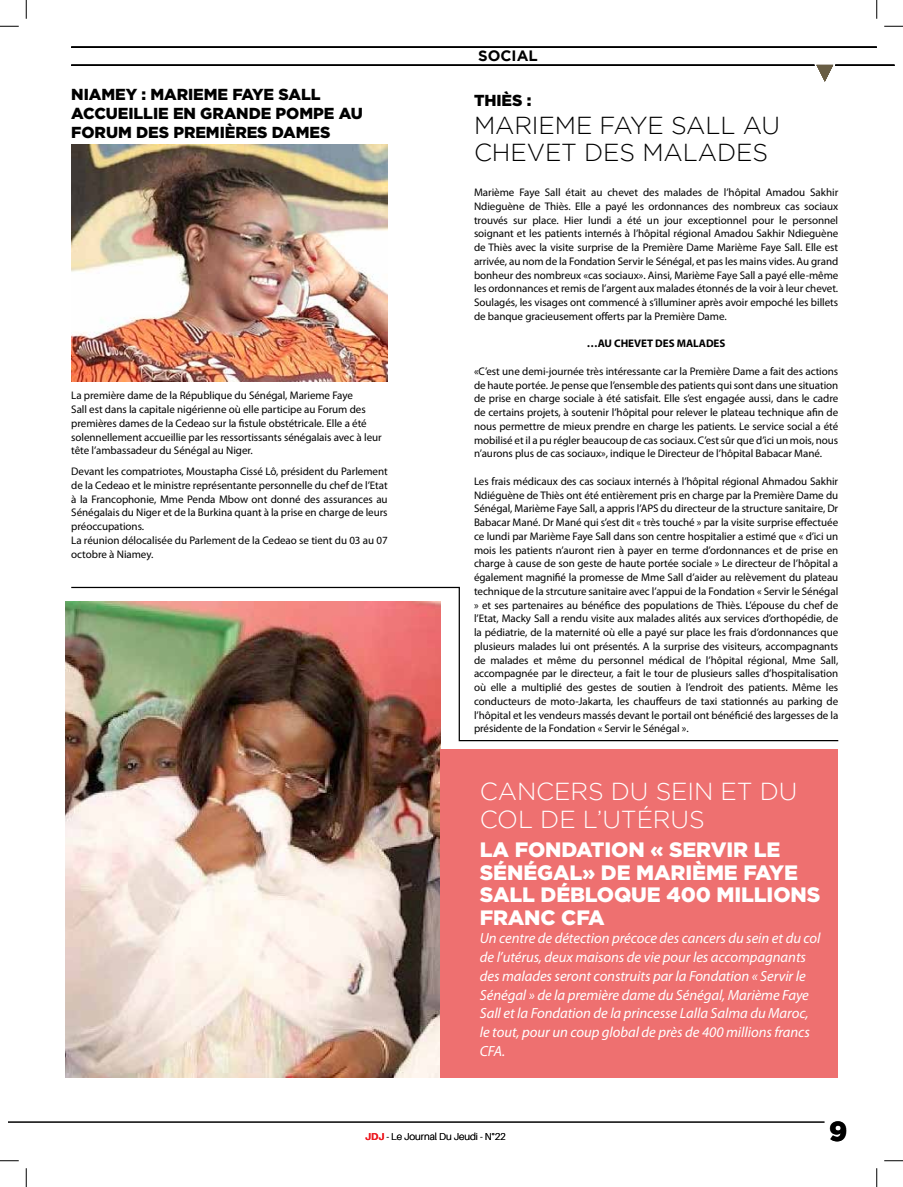
<style>
.page{position:relative;width:903px;height:1187px;background:#fff}
.page>*{position:absolute;margin:0;border:0;box-sizing:border-box;transform-origin:0 0}
.t1{font:900 27.5px "Gotham";color:#000}
.t2{font:300 24.5px "Gotham";letter-spacing:-.005em;color:#000}
.t3{font:300 24.5px/27.5px "Gotham";letter-spacing:-.005em;color:#fff}
.t4{font:900 20.88px/22.5px "Gotham";letter-spacing:-.005em;color:#fff}
.t5{font:900 15.88px/18.8px "Gotham";letter-spacing:-.005em;color:#000}
.t6{font:700 15px "Gotham";color:#000}
.t7{font:italic 14.75px/18.8px "Myriad Pro";letter-spacing:-.005em;color:#fff}
.t8{font:11px/13.8px "Myriad Pro";letter-spacing:-.005em;color:#000;text-align:justify}
.t9{font:700 11px "Myriad Pro";letter-spacing:-.005em;color:#000}
.t10{font:300 10px "Aileron";color:#000}
.s1{font-weight:700;color:#ed1d24}
</style>
<div class="page">
<img style="left:66px;top:601px;width:375px;height:476px">
<div style="left:441px;top:749px;width:397px;height:328px;background:#ee7070"></div>
<hr style="left:9px;top:1121px;width:815px;height:1px;background:#000">
<hr style="left:835px;top:65px;width:59px;height:1px;background:#000">
<hr style="left:71px;top:65px;width:743px;height:1px;background:#000">
<hr style="left:71px;top:47px;width:806px;height:1px;background:#000">
<svg style="left:816px;top:65px;width:17px;height:17px"></svg>
<img style="left:71px;top:144px;width:317px;height:237px">
<img style="left:70px;top:586px;width:769px;height:155px">
<svg style="left:0;top:25px;width:19px;height:2px"></svg>
<svg style="left:884px;top:25px;width:19px;height:2px"></svg>
<svg style="left:0;top:1160px;width:19px;height:1px"></svg>
<svg style="left:884px;top:1160px;width:19px;height:1px"></svg>
<svg style="left:25px;top:0;width:2px;height:19px"></svg>
<svg style="left:25px;top:1168px;width:2px;height:18px"></svg>
<svg style="left:876px;top:0;width:1px;height:19px"></svg>
<svg style="left:876px;top:1168px;width:1px;height:18px"></svg>
<h3 class="t5" style="left:71px;top:85px;width:91px">NIAMEY : MARI</h3>
<h3 class="t5" style="left:193px;top:85px;width:129px">EME FAYE SALL</h3>
<h3 class="t5" style="left:71px;top:104px;width:13px">ACC</h3>
<h3 class="t5" style="left:106px;top:104px;width:120px">UEILLIE EN GRAND</h3>
<h3 class="t5" style="left:71px;top:104px;width:293px;text-indent:190px">E POMPE AU<br>FORUM DES PREMIÈRES DAMES</h3>
<p class="t8" style="left:71px;top:388px;width:312px;text-align:left">La première dame de la République du Sénégal, Marieme Faye<br>Sall est dans la capitale nigérienne où elle participe au Forum des premières dames de la Cedeao sur la fistule obstétricale. Elle a été solennellement accueillie par les ressortissants sénégalais avec à leur tête l’ambassadeur du Sénégal au Niger.</p>
<p class="t8" style="left:71px;top:464px;width:318px;text-align:left">Devant les compatriotes, Moustapha Cissé Lô, président du Parlement de la Cedeao et le ministre représentante personnelle du chef de l’Etat à la Francophonie, Mme Penda Mbow ont donné des assurances au Sénégalais du Niger et de la Burkina quant à la prise en charge de leurs préoccupations.<br>La réunion délocalisée du Parlement de la Cedeao se tient du 03 au 07 octobre à Niamey.</p>
<h3 class="t6" style="left:478px;top:47px;width:50px">SOCIAL</h3>
<h3 class="t5" style="left:474px;top:91px;width:59px">THIÈS :</h3>
<h2 class="t2" style="left:474px;top:112px;width:37px">MARIE</h2>
<h2 class="t2" style="left:555px;top:112px;width:149px">ME FAYE SALL</h2>
<h2 class="t2" style="left:743px;top:112px;width:18px">AU</h2>
<h2 class="t2" style="left:474px;top:139px;width:208px">CHEVET DES MALA</h2>
<h2 class="t2" style="left:717px;top:139px;width:53px">DES</h2>
<p class="t8" style="left:474px;top:185px;width:366px">Marième Faye Sall était au chevet des malades de l’hôpital Amadou Sakhir Ndieguène de Thiès. Elle a payé les ordonnances des nombreux cas sociaux trouvés sur place. Hier lundi a été un jour exceptionnel pour le personnel soignant et les patients internés à l’hôpital régional Amadou Sakhir Ndieguène de Thiès avec la visite surprise de la Première Dame Marième Faye Sall. Elle est arrivée, au nom de la Fondation Servir le Sénégal, et pas les mains vides. Au grand bonheur des nombreux «cas sociaux». Ainsi, Marième Faye Sall a payé elle-même les ordonnances et remis de l’argent aux malades étonnés de la voir à leur chevet.<br>Soulagés, les visages ont commencé à s’illuminer après avoir empoché les billets de banque gracieusement offerts par la Première Dame.</p>
<p class="t9" style="left:587px;top:336px;width:140px">…AU CHEVET DES MALADES</p>
<p class="t8" style="left:474px;top:364px;width:366px">«C’est une demi-journée très intéressante car la Première Dame a fait des actions de haute portée. Je pense que l’ensemble des patients qui sont dans une situation de prise en charge sociale à été satisfait. Elle s’est engagée aussi, dans le cadre de certains projets, à soutenir l’hôpital pour relever le plateau technique afin de nous permettre de mieux prendre en charge les patients. Le service social a été mobilisé et il a pu régler beaucoup de cas sociaux. C’est sûr que d’ici un mois, nous n’aurons plus de cas sociaux», indique le Directeur de l’hôpital Babacar Mané.</p>
<p class="t8" style="left:474px;top:474px;width:366px">Les frais médicaux des cas sociaux internés à l’hôpital régional Ahmadou Sakhir Ndiéguène de Thiès ont été entièrement pris en charge par la Première Dame du Sénégal, Marième Faye Sall, a appris l’APS du directeur de la structure sanitaire, Dr Babacar Mané. Dr Mané qui s’est dit « très touché » par la visite surprise effectuée ce lundi par Marième Faye Sall dans son centre hospitalier a estimé que « d’ici un mois les patients n’auront rien à payer en terme d’ordonnances et de prise en charge à cause de son geste de haute portée sociale » Le directeur de l’hôpital a également magnifié la promesse de Mme Sall d’aider au relèvement du plateau technique de la strcuture sanitaire avec l’appui de la Fondation « Servir le Sénégal » et ses partenaires au bénéfice des populations de Thiès. L’épouse du chef de l’Etat, Macky Sall a rendu visite aux malades alités aux services d’orthopédie, de la pédiatrie, de la maternité où elle a payé sur place les frais d’ordonnances que plusieurs malades lui ont présentés. A la surprise des visiteurs, accompagnants de malades et même du personnel médical de l’hôpital régional, Mme Sall, accompagnée par le directeur, a fait le tour de plusieurs salles d’hospitalisation où elle a multiplié des gestes de soutien à l’endroit des patients. Même les conducteurs de moto-Jakarta, les chauffeurs de taxi stationnés au parking de l’hôpital et les vendeurs massés devant le portail ont bénéficié des largesses de la présidente de la Fondation « Servir le Sénégal ».</p>
<h2 class="t3" style="left:480px;top:777px;width:319px">CANCERS DU SEIN ET DU<br>COL DE L’UTÉRUS</h2>
<h3 class="t4" style="left:480px;top:837px;width:80px">LA FONDATI</h3>
<h3 class="t4" style="left:611px;top:837px;width:171px">ON « SERVIR LE</h3>
<h3 class="t4" style="left:480px;top:860px;width:29px">SÉNÉ</h3>
<h3 class="t4" style="left:537px;top:860px;width:114px">GAL» DE MARI</h3>
<h3 class="t4" style="left:480px;top:860px;width:326px;text-indent:212px">ÈME FAYE<br>SALL DÉBLOQUE 400 MILLIONS<br>FRANC</h3>
<h3 class="t4" style="left:561px;top:905px;width:45px">CFA</h3>
<p class="t7" style="left:480px;top:928px;width:342px">Un centre de détection précoce des cancers du sein et du col de l’utérus, deux maisons de vie pour les accompagnants des malades seront construits par la Fondation « Servir le Sénégal » de la première dame du Sénégal, Marième Faye Sall et la Fondation de la princesse Lalla Salma du Maroc, le tout, pour un coup global de près de 400 millions francs CFA.</p>
<p class="t10" style="left:365px;top:1130px;width:142px"><span class="s1">JDJ</span> - Le Journal Du Jeudi - N°22</p>
<h1 class="t1" style="left:829px;top:1114px;width:20px">9</h1>
</div>
